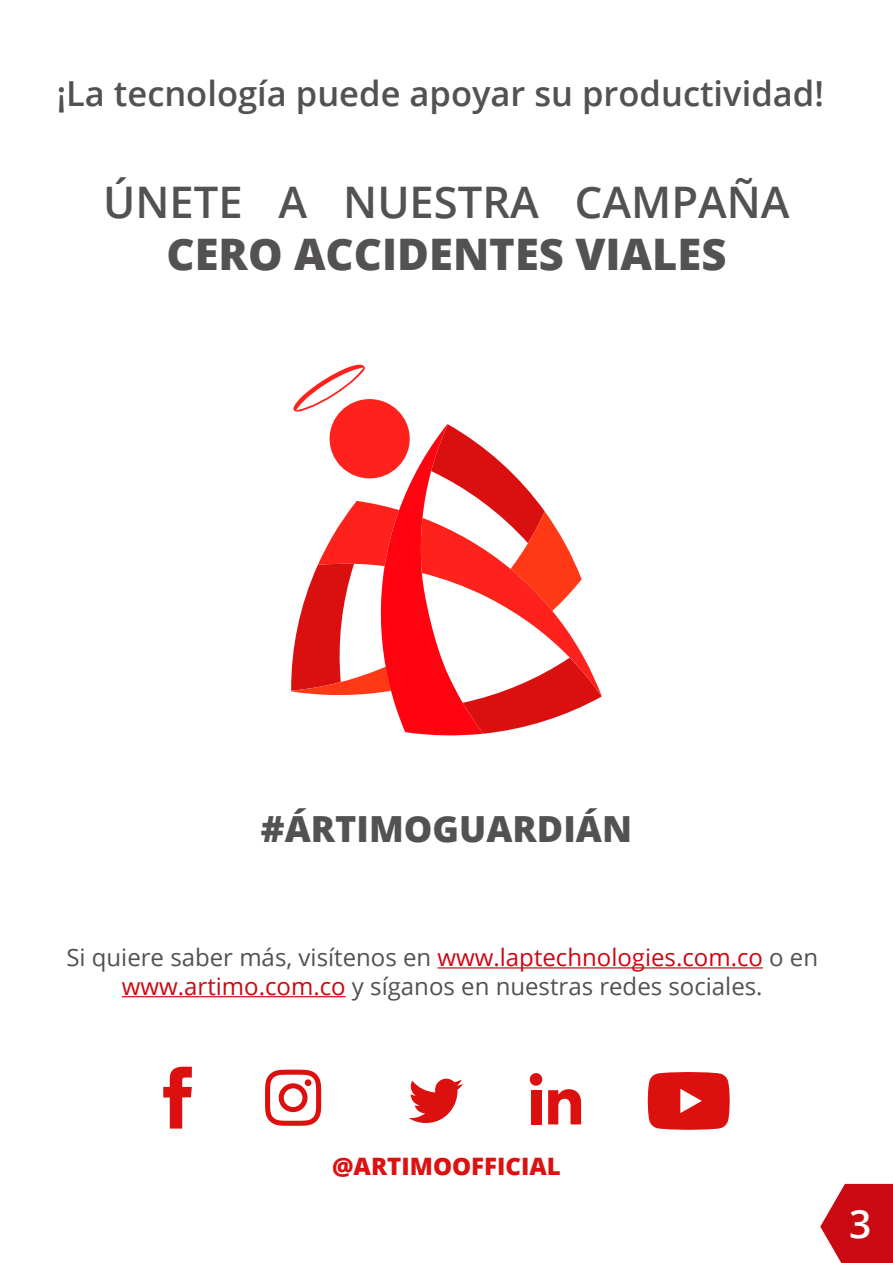
<style>
.page{position:relative;width:893px;height:1263px;background:#fff}
.page>*{position:absolute;margin:0;border:0;box-sizing:border-box;transform-origin:0 0}
.t1{font:600 43.5px "Open Sans";color:#535151}
.t2{font:800 43.5px "Open Sans";color:#535151}
.t3{font:600 39px "Open Sans";color:#fff}
.t4{font:800 36px "Open Sans";color:#535151}
.t5{font:600 34.5px "Open Sans";color:#535151}
.t6{font:24px/28.8px "Open Sans";color:#535151;text-align:center}
.t7{font:800 24px "Open Sans";color:#dc1111}
.s1{color:#cb0912}
</style>
<div class="page">
<svg style="left:291px;top:424px;width:311px;height:311px"></svg>
<div style="left:330px;top:399px;width:80px;height:79px;background:#ff211b;border-radius:50%"></div>
<svg style="left:293px;top:364px;width:73px;height:48px"></svg>
<hr style="left:437px;top:967px;width:326px;height:1px;background:#cb0912">
<hr style="left:122px;top:996px;width:224px;height:1px;background:#cb0912">
<svg style="left:163px;top:1067px;width:29px;height:61px"></svg>
<svg style="left:265px;top:1070px;width:56px;height:56px"></svg>
<div style="left:305px;top:1079px;width:6px;height:7px;background:#dd1010;border-radius:50%"></div>
<svg style="left:408px;top:1079px;width:55px;height:44px"></svg>
<div style="left:531px;top:1090px;width:10px;height:34px;background:#dd1010"></div>
<div style="left:530px;top:1073px;width:12px;height:13px;background:#dd1010;border-radius:50%"></div>
<svg style="left:548px;top:1089px;width:33px;height:35px"></svg>
<svg style="left:648px;top:1072px;width:82px;height:58px;background:#e12c2c"></svg>
<svg style="left:820px;top:1184px;width:73px;height:79px"></svg>
<h3 class="t5" style="left:57px;top:70px;width:769px">¡La tecnología puede apoyar su productividad!</h3>
<h1 class="t1" style="left:103px;top:173px;width:688px">ÚNETE A NUESTRA CAMPAÑA</h1>
<h1 class="t2" style="left:166px;top:222px;width:562px">CERO ACCIDENTES VIALES</h1>
<h3 class="t4" style="left:261px;top:801px;width:373px">#ÁRTIMOGUARDIÁN</h3>
<p class="t6" style="left:66px;top:942px;width:753px">Si quiere saber más, visítenos en <span class="s1">www.laptechnologies.com.co</span> o en <span class="s1">www.artimo.com.co</span> y síganos en nuestras redes sociales.</p>
<p class="t7" style="left:332px;top:1148px;width:230px">@ARTIMOOFFICIAL</p>
<h2 class="t3" style="left:849px;top:1197px;width:24px">3</h2>
</div>
